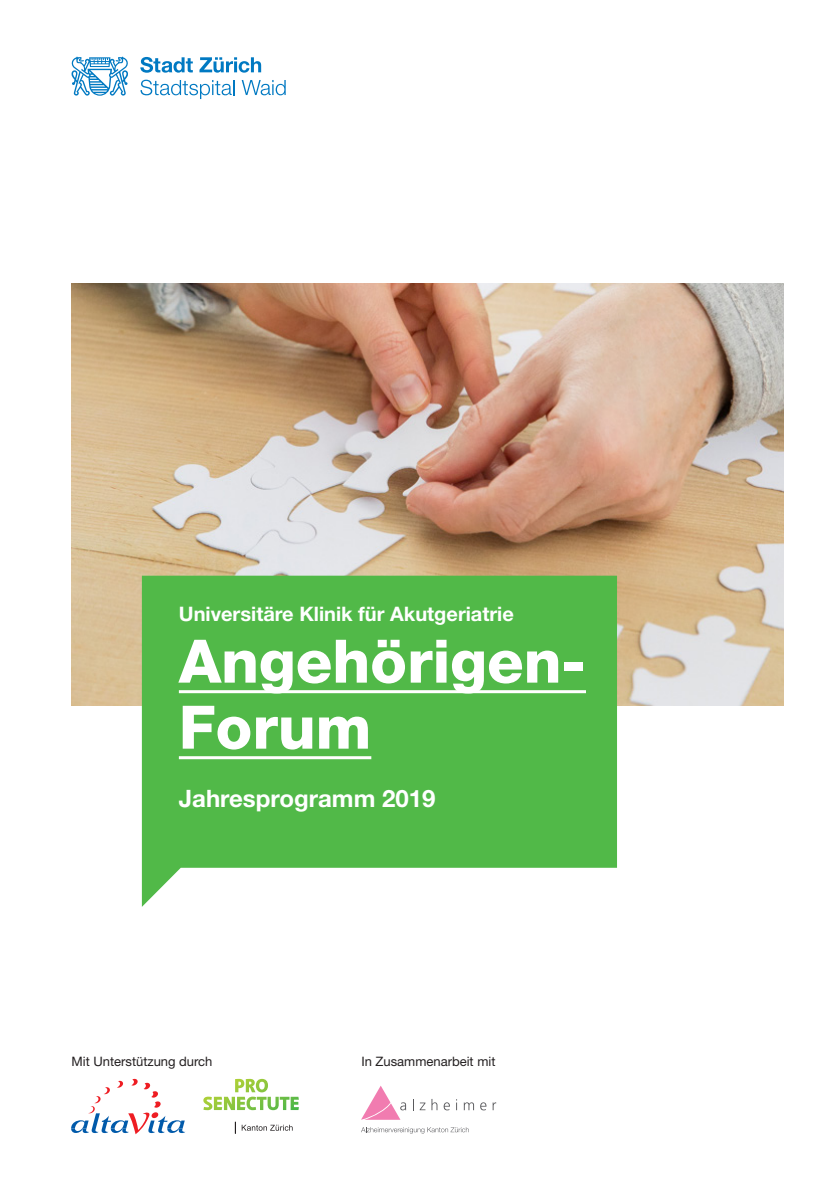
<style>
.page{position:relative;width:840px;height:1191px;background:#fff}
.page>*{position:absolute;margin:0;border:0;box-sizing:border-box;transform-origin:0 0}
.t1{font:800 60px/66px "Helvetica Neue LT";color:#fff}
.t2{font:700 24px "Helvetica Neue LT";color:#fff}
.t3{font:700 20px "Helvetica Neue LT";color:#fff}
.t4{font:13px "Helvetica Neue LT";color:#231f20}
</style>
<div class="page">
<img style="left:71px;top:283px;width:711px;height:422px">
<svg style="left:140px;top:57px;width:53px;height:16px"></svg>
<svg style="left:199px;top:57px;width:62px;height:16px"></svg>
<svg style="left:140px;top:80px;width:94px;height:19px"></svg>
<svg style="left:241px;top:80px;width:44px;height:15px"></svg>
<svg style="left:71px;top:57px;width:57px;height:39px"></svg>
<svg style="left:142px;top:575px;width:474px;height:332px;background:#65c15d"></svg>
<hr style="left:179px;top:690px;width:406px;height:3px;background:#fff">
<hr style="left:179px;top:756px;width:192px;height:3px;background:#fff">
<svg style="left:71px;top:1078px;width:114px;height:56px"></svg>
<svg style="left:151px;top:1112px;width:8px;height:6px"></svg>
<svg style="left:361px;top:1086px;width:45px;height:33px"></svg>
<svg style="left:419px;top:1102px;width:6px;height:8px"></svg>
<svg style="left:431px;top:1099px;width:6px;height:11px"></svg>
<svg style="left:443px;top:1102px;width:6px;height:8px"></svg>
<svg style="left:463px;top:1102px;width:11px;height:8px"></svg>
<svg style="left:480px;top:1102px;width:6px;height:8px"></svg>
<svg style="left:492px;top:1102px;width:4px;height:8px"></svg>
<svg style="left:361px;top:1127px;width:107px;height:6px"></svg>
<svg style="left:203px;top:1078px;width:96px;height:32px"></svg>
<svg style="left:235px;top:1121px;width:57px;height:12px"></svg>
<h3 class="t3" style="left:179px;top:601px;width:336px">Universitäre Klinik für Akutgeriatrie</h3>
<h1 class="t1" style="left:179px;top:628px;width:408px">Angehörigen-<br>Forum</h1>
<h2 class="t2" style="left:179px;top:783px;width:258px">Jahresprogramm 2019</h2>
<p class="t4" style="left:71px;top:1053px;width:142px">Mit Unterstützung durch</p>
<p class="t4" style="left:361px;top:1053px;width:135px">In Zusammenarbeit mit</p>
</div>
